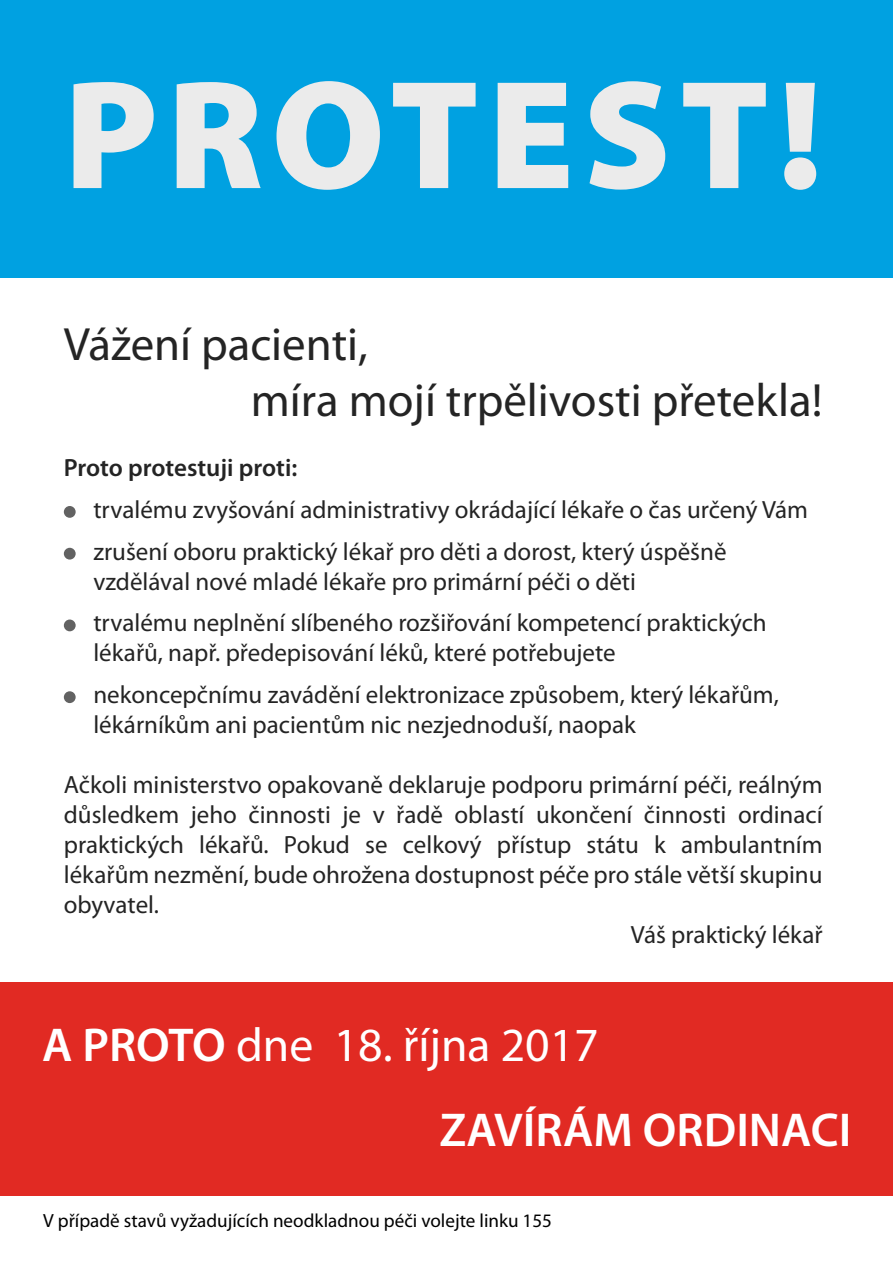
<style>
.page{position:relative;width:893px;height:1263px;background:#fff}
.page>*{position:absolute;margin:0;border:0;box-sizing:border-box;transform-origin:0 0}
.t1{font:900 156.15px "Myriad Pro";letter-spacing:.06em;color:#ebebeb}
.t2{font:600 47.7px/84.3px "Myriad Pro";color:#fff}
.t3{font:46.8px/56.2px "Myriad Pro";color:#242424}
.t4{font:25.05px/41.8px "Myriad Pro";color:#242424}
.t5{font:600 25.05px "Myriad Pro";color:#242424}
.t6{font:19.05px "Myriad Pro";color:#000}
.s1{font-weight:400}
</style>
<div class="page">
<div style="left:0;top:0;width:892px;height:278px;background:#00a1e1"></div>
<div style="left:64px;top:506px;width:12px;height:12px;background:#626262;border-radius:50%"></div>
<div style="left:64px;top:548px;width:12px;height:12px;background:#626262;border-radius:50%"></div>
<div style="left:64px;top:620px;width:12px;height:11px;background:#626262;border-radius:50%"></div>
<div style="left:64px;top:691px;width:12px;height:12px;background:#626262;border-radius:50%"></div>
<div style="left:0;top:982px;width:892px;height:214px;background:#e12a23"></div>
<h1 class="t1" style="left:64px;top:77px;width:760px">PROTEST!</h1>
<h3 class="t3" style="left:251px;top:320px;width:573px;text-indent:-187px">Vážení pacienti,<br>míra mojí trpělivosti přetekla!</h3>
<p class="t5" style="left:64px;top:458px;width:235px">Proto protestuji proti:</p>
<p class="t4" style="left:93px;top:491px;width:716px">trvalému zvyšování administrativy okrádající lékaře o čas určený Vám zrušení oboru praktický lékař pro děti a dorost, který úspěšně</p>
<p class="t4" style="left:93px;top:563px;width:675px">vzdělával nové mladé lékaře pro primární péči o děti<br>trvalému neplnění slíbeného rozšiřování kompetencí praktických</p>
<p class="t4" style="left:93px;top:634px;width:687px">lékařů, např. předepisování léků, které potřebujete nekoncepčnímu zavádění elektronizace způsobem, který lékařům,</p>
<p class="t4" style="left:93px;top:706px;width:544px">lékárníkům ani pacientům nic nezjednoduší, naopak</p>
<p class="t4" style="left:64px;top:766px;width:760px">Ačkoli ministerstvo opakovaně deklaruje podporu primární péči, reálným</p>
<p class="t4" style="left:64px;top:796px;width:760px">důsledkem jeho činnosti je v řadě oblastí ukončení činnosti ordinací</p>
<p class="t4" style="left:64px;top:826px;width:760px">praktických lékařů. Pokud se celkový přístup státu k ambulantním</p>
<p class="t4" style="left:64px;top:856px;width:760px">lékařům nezmění, bude ohrožena dostupnost péče pro stále větší skupinu</p>
<p class="t4" style="left:64px;top:886px;width:97px">obyvatel.</p>
<p class="t4" style="left:631px;top:916px;width:193px">Váš praktický lékař</p>
<h2 class="t2" style="left:439px;top:1008px;width:413px;text-indent:-397px">A PROTO <span class="s1">dne 18. října 2017<br></span>ZAVÍRÁM ORDINACI</h2>
<p class="t6" style="left:43px;top:1214px;width:510px">V případě stavů vyžadujících neodkladnou péči volejte linku 155</p>
</div>
